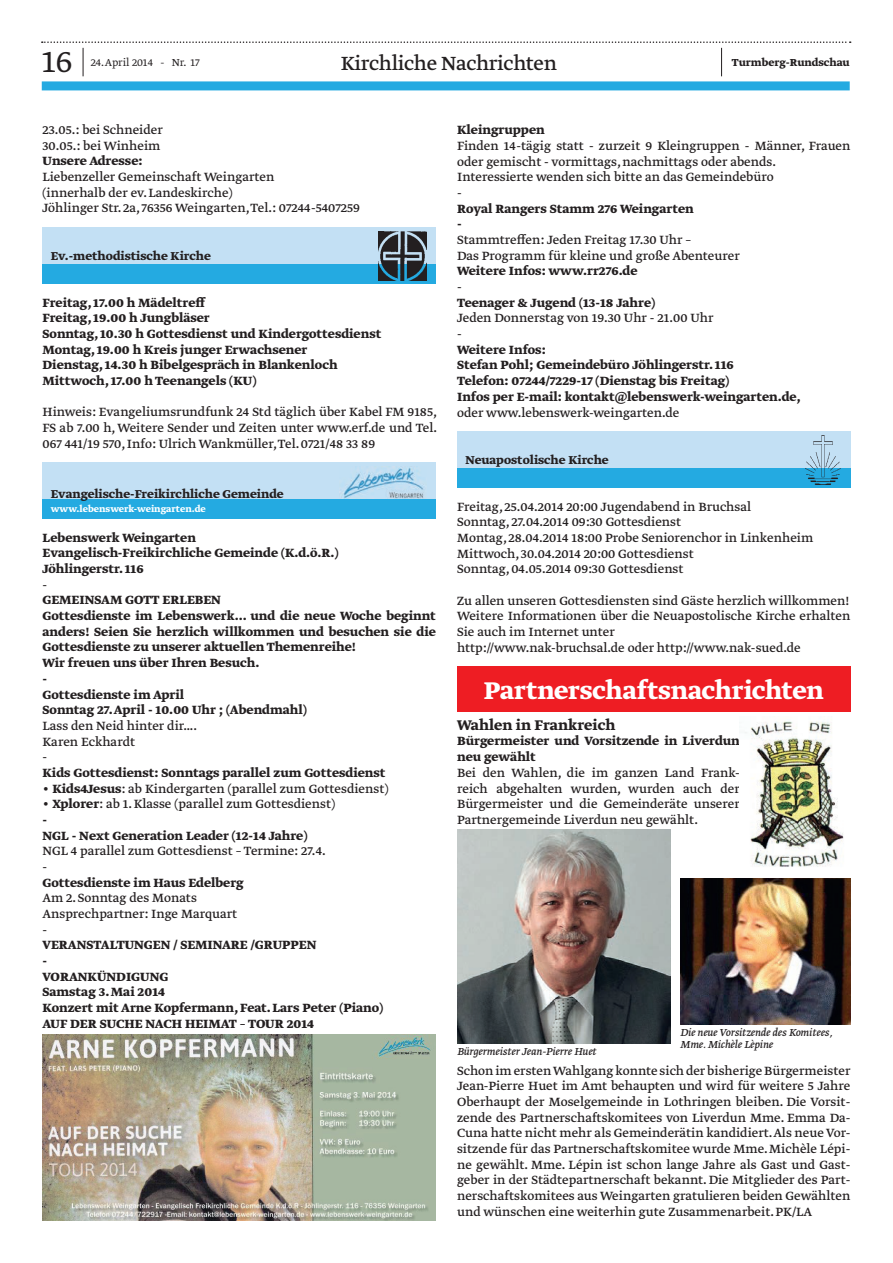
<style>
.page{position:relative;width:893px;height:1263px;background:#fff}
.page>*{position:absolute;margin:0;border:0;box-sizing:border-box;transform-origin:0 0}
.t1{font:300 36px "Greta Text Std";color:#231f20}
.t2{font:700 28.5px "Greta Text Std";letter-spacing:-.01em;color:#fff}
.t3{font:22.5px "Greta Text Std";letter-spacing:-.015em;color:#231f20}
.t4{font:16.5px "Greta Text Std Bold Min";color:#231f20}
.t5{font:14.1px/15.8px "Greta Text Std";color:#231f20}
.t6{font:700 14.1px/15.8px "Greta Text Std";color:#231f20}
.t7{font:700 13.5px "Greta Text Std";color:#231f20}
.t8{font:italic 12px/12px "Greta Text Std";letter-spacing:-.01em;color:#231f20}
.t9{font:300 12px "Greta Text Std";color:#231f20}
.t10{font:700 12px "Greta Text Std";color:#231f20}
.t11{font:700 10.5px "Greta Text Std";color:#fff}
.s1{font-weight:700}
.s2{font-weight:400}
</style>
<div class="page">
<div style="left:42px;top:81px;width:808px;height:9px;background:#24aae1"></div>
<svg style="left:42px;top:41px;width:809px;height:35px"></svg>
<div style="left:457px;top:431px;width:393px;height:57px;background:#c3e0f4"></div>
<div style="left:457px;top:468px;width:393px;height:20px;background:#24aae1"></div>
<img style="left:806px;top:436px;width:35px;height:48px">
<div style="left:43px;top:462px;width:393px;height:57px;background:#c3e0f4"></div>
<div style="left:43px;top:499px;width:393px;height:20px;background:#24aae1"></div>
<img style="left:342px;top:466px;width:82px;height:32px">
<div style="left:43px;top:227px;width:393px;height:57px;background:#c3e0f4"></div>
<div style="left:43px;top:264px;width:393px;height:20px;background:#24aae1"></div>
<img style="left:378px;top:231px;width:48px;height:49px">
<img style="left:43px;top:1034px;width:393px;height:186px">
<div style="left:457px;top:666px;width:393px;height:46px;background:#ee1d23"></div>
<img style="left:744px;top:721px;width:100px;height:146px">
<img style="left:457px;top:829px;width:214px;height:214px">
<img style="left:680px;top:879px;width:170px;height:145px">
<h1 class="t1" style="left:42px;top:41px;width:32px">16</h1>
<p class="t9" style="left:91px;top:56px;width:110px">24. April 2014 - Nr. 17</p>
<h3 class="t3" style="left:341px;top:54px;width:217px">Kirchliche Nachrichten</h3>
<p class="t10" style="left:732px;top:58px;width:119px">Turmberg-Rundschau</p>
<p class="t5" style="left:43px;top:123px;width:122px">23.05.: bei Schneider<br>30.05.: bei Winheim</p>
<p class="t6" style="left:43px;top:154px;width:102px">Unsere Adresse:</p>
<p class="t5" style="left:43px;top:170px;width:319px">Liebenzeller Gemeinschaft Weingarten<br>(innerhalb der ev. Landeskirche)<br>Jöhlinger Str. 2a, 76356 Weingarten, Tel.: 07244-5407259</p>
<p class="t7" style="left:51px;top:250px;width:162px">Ev.-methodistische Kirche</p>
<p class="t6" style="left:43px;top:295px;width:340px">Freitag, 17.00 h Mädeltreff<br>Freitag, 19.00 h Jungbläser<br>Sonntag, 10.30 h Gottesdienst und Kindergottesdienst Montag, 19.00 h Kreis junger Erwachsener<br>Dienstag, 14.30 h Bibelgespräch in Blankenloch Mittwoch, 17.00 h Teenangels (KU)</p>
<p class="t5" style="left:43px;top:405px;width:396px;text-align:justify">Hinweis: Evangeliumsrundfunk 24 Std täglich ü ber Kabel FM 9185, FS ab 7.00 h, Weitere Sender und Zeiten unter www.erf.de und Tel.<br>067 441/19 570, Info: Ulrich Wankmü ller, Tel. 0721/48 33 89</p>
<p class="t7" style="left:51px;top:489px;width:234px">Evangelische-Freikirchliche Gemeinde</p>
<p class="t11" style="left:51px;top:504px;width:157px">www.lebenswerk-weingarten.de</p>
<p class="t6" style="left:43px;top:530px;width:298px">Lebenswerk Weingarten<br>Evangelisch-Freikirchliche Gemeinde (K.d.ö.R.)<br>Jöhlingerstr. 116</p>
<p class="t5" style="left:43px;top:577px;width:6px">-</p>
<p class="t6" style="left:43px;top:593px;width:395px">GEMEINSAM GOTT ERLEBEN<br>Gottesdienste im Lebenswerk... und die neue Woche beginnt anders! Seien Sie herzlich willkommen und besuchen sie die Gottesdienste zu unserer aktuellen Themenreihe!<br>Wir freuen uns ü ber Ihren Besuch.<br>-<br>Gottesdienste im April<br>Sonntag 27. April - 10.00 Uhr ; (Abendmahl)</p>
<p class="t5" style="left:43px;top:718px;width:156px">Lass den Neid hinter dir….<br>Karen Eckhardt<br>-</p>
<p class="t6" style="left:43px;top:765px;width:344px">Kids Gottesdienst: Sonntags parallel zum Gottesdienst</p>
<p class="t5" style="left:43px;top:781px;width:347px">• <span class="s1">Kids4Jesus</span>: ab Kindergarten (parallel zum Gottesdienst)</p>
<p class="t6" style="left:43px;top:797px;width:294px"><span class="s2">•</span> Xplorer<span class="s2">: ab 1. Klasse (parallel zum Gottesdienst) </span>-<br>NGL - Next Generation Leader (12-14 Jahre)</p>
<p class="t5" style="left:43px;top:844px;width:285px">NGL 4 parallel zum Gottesdienst – Termine: 27.4. -</p>
<p class="t6" style="left:43px;top:875px;width:203px">Gottesdienste im Haus Edelberg</p>
<p class="t5" style="left:43px;top:891px;width:196px">Am 2. Sonntag des Monats<br>Ansprechpartner: Inge Marquart -</p>
<p class="t6" style="left:43px;top:938px;width:342px">VERANSTALTUNGEN / SEMINARE /GRUPPEN<br>-<br>VORANKÜNDIGUNG<br>Samstag 3. Mai 2014<br>Konzert mit Arne Kopfermann, Feat. Lars Peter (Piano)<br>AUF DER SUCHE NACH HEIMAT – TOUR 2014</p>
<p class="t6" style="left:457px;top:123px;width:89px">Kleingruppen</p>
<p class="t5" style="left:457px;top:138px;width:395px">Finden 14-tägig statt - zurzeit 9 Kleingruppen - Männer, Frauen oder gemischt - vormittags, nachmittags oder abends.<br>Interessierte wenden sich bitte an das Gemeindebü ro<br>-</p>
<p class="t6" style="left:457px;top:201px;width:238px">Royal Rangers Stamm 276 Weingarten -</p>
<p class="t5" style="left:457px;top:233px;width:284px">Stammtreffen: Jeden Freitag 17.30 Uhr –<br>Das Programm fü r kleine und große Abenteurer</p>
<p class="t6" style="left:457px;top:264px;width:182px">Weitere Infos: www.rr276.de</p>
<p class="t5" style="left:457px;top:280px;width:6px">-</p>
<p class="t6" style="left:457px;top:295px;width:200px">Teenager &amp; Jugend (13-18 Jahre)</p>
<p class="t5" style="left:457px;top:311px;width:258px">Jeden Donnerstag von 19.30 Uhr - 21.00 Uhr -</p>
<p class="t6" style="left:457px;top:342px;width:345px">Weitere Infos:<br>Stefan Pohl; Gemeindebü ro Jöhlingerstr. 116<br>Telefon: 07244/7229-17 (Dienstag bis Freitag)<br>Infos per E-mail: kontakt@lebenswerk-weingarten.de,</p>
<p class="t5" style="left:457px;top:405px;width:224px">oder www.lebenswerk-weingarten.de</p>
<p class="t7" style="left:465px;top:455px;width:145px">Neuapostolische Kirche</p>
<p class="t5" style="left:457px;top:499px;width:358px">Freitag, 25.04.2014 20:00 Jugendabend in Bruchsal<br>Sonntag, 27.04.2014 09:30 Gottesdienst<br>Montag, 28.04.2014 18:00 Probe Seniorenchor in Linkenheim Mittwoch, 30.04.2014 20:00 Gottesdienst<br>Sonntag, 04.05.2014 09:30 Gottesdienst</p>
<p class="t5" style="left:457px;top:593px;width:395px">Zu allen unseren Gottesdiensten sind Gäste herzlich willkommen!<br>Weitere Informationen ü ber die Neuapostolische Kirche erhalten Sie auch im Internet unter<br>http://www.nak-bruchsal.de oder http://www.nak-sued.de</p>
<h2 class="t2" style="left:484px;top:679px;width:341px">Partnerschaftsnachrichten</h2>
<p class="t4" style="left:457px;top:715px;width:160px">Wahlen in Frankreich</p>
<p class="t6" style="left:457px;top:734px;width:284px">Bü rgermeister und Vorsitzende in Liverdun neu gewählt</p>
<p class="t5" style="left:457px;top:765px;width:284px;text-align:justify">Bei den Wahlen, die im ganzen Land Frank&shy;reich abgehalten wurden, wurden auch der Bü rgermeister und die Gemeinderäte unserer Partnergemeinde Liverdun neu gewählt.</p>
<p class="t8" style="left:457px;top:1046px;width:141px">Bürgermeister Jean-Pierre Huet</p>
<p class="t8" style="left:680px;top:1027px;width:154px">Die neue Vorsitzende des Komitees,<br>Mme. Michèle Lèpine</p>
<p class="t5" style="left:457px;top:1063px;width:395px;text-align:justify">Schon im ersten Wahlgang konnte sich der bisherige Bü rgermeister Jean-Pierre Huet im Amt behaupten und wird fü r weitere 5 Jahre Oberhaupt der Moselgemeinde in Lothringen bleiben. Die Vorsit&shy;zende des Partnerschaftskomitees von Liverdun Mme. Emma Da-Cuna hatte nicht mehr als Gemeinderätin kandidiert.Als neue Vor&shy;sitzende fü r das Partnerschaftskomitee wurde Mme. Michèle Lépi&shy;ne gewählt. Mme. Lépin ist schon lange Jahre als Gast und Gast&shy;geber in der Städtepartnerschaft bekannt. Die Mitglieder des Part&shy;nerschaftskomitees aus Weingarten gratulieren beiden Gewählten und wü nschen eine weiterhin gute Zusammenarbeit. PK/LA</p>
</div>
